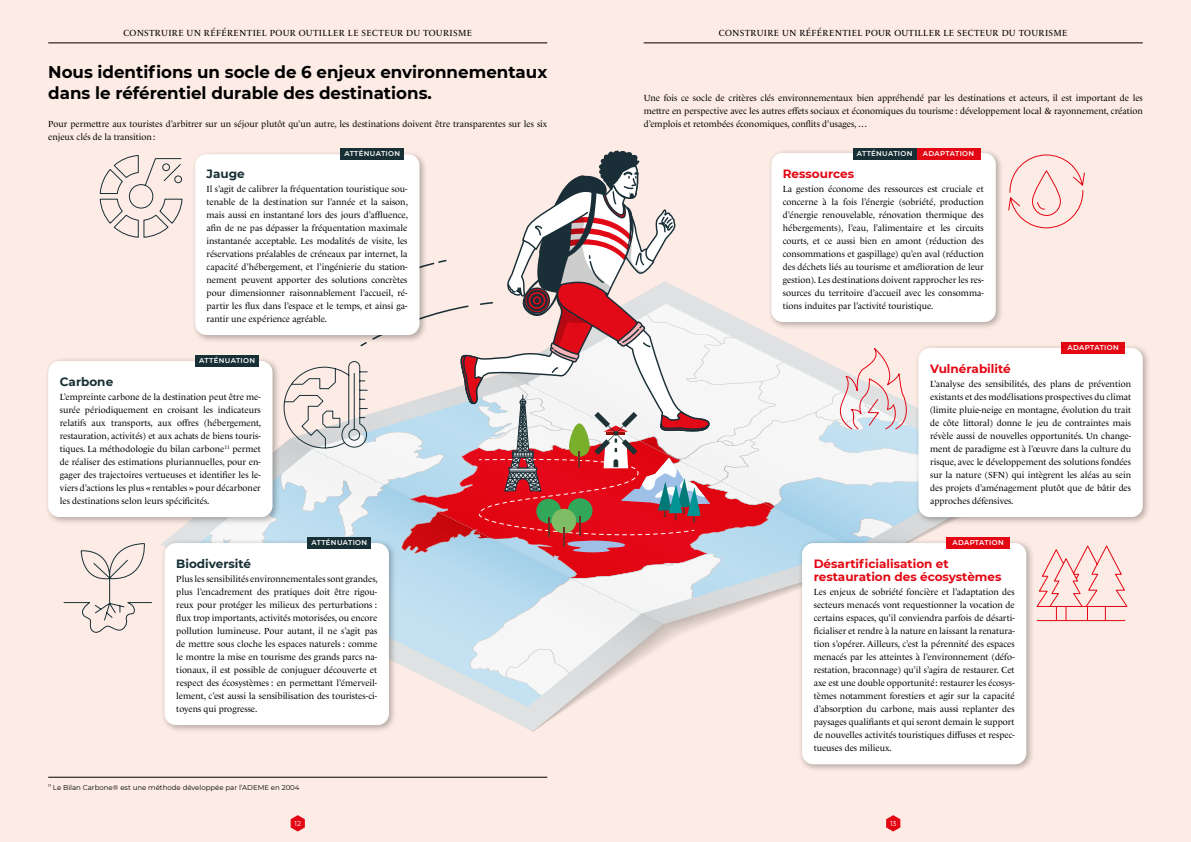
<style>
.page{position:relative;width:1191px;height:842px;background:#fdece5}
.page>*{position:absolute;margin:0;border:0;box-sizing:border-box;transform-origin:0 0}
.t1{font:700 17px/20.4px "Montserrat";color:#000}
.t2{font:700 12px/13px "Montserrat";color:#e30613}
.t3{font:700 12px "Montserrat";color:#182f36}
.t4{font:9px/13px "Le Monde Livre Std";color:#000;text-align:justify}
.t5{font:9px "Le Monde Livre Std";letter-spacing:.03em;color:#000}
.t6{font:600 7px "Montserrat";letter-spacing:.05em;color:#fff}
.t7{font:7px "Montserrat";color:#000}
.t8{font:7px "Montserrat";color:#fff}
</style>
<div class="page">
<svg style="left:168px;top:525px;width:414px;height:206px"></svg>
<div style="left:767px;top:149px;width:237px;height:181px;background:#000;opacity:.3"></div>
<div style="left:914px;top:344px;width:237px;height:181px;background:#000;opacity:.3"></div>
<div style="left:918px;top:348px;width:224px;height:169px;background:#fff;border-radius:11px"></div>
<div style="left:798px;top:539px;width:236px;height:233px;background:#000;opacity:.3"></div>
<div style="left:802px;top:543px;width:224px;height:221px;background:#fff;border-radius:11px"></div>
<div style="left:44px;top:357px;width:237px;height:168px;background:#000;opacity:.3"></div>
<div style="left:48px;top:361px;width:224px;height:156px;background:#fff;border-radius:11px"></div>
<div style="left:160px;top:539px;width:237px;height:194px;background:#000;opacity:.3"></div>
<div style="left:165px;top:543px;width:224px;height:182px;background:#fff;border-radius:11px"></div>
<hr style="left:643px;top:43px;width:499px;height:1px;background:#000">
<hr style="left:48px;top:43px;width:499px;height:1px;background:#000">
<hr style="left:48px;top:777px;width:499px;height:1px;background:#000">
<svg style="left:886px;top:815px;width:14px;height:16px"></svg>
<svg style="left:291px;top:815px;width:14px;height:16px"></svg>
<div style="left:340px;top:148px;width:64px;height:11px;background:#182f36"></div>
<div style="left:852px;top:148px;width:64px;height:11px;background:#182f36"></div>
<div style="left:916px;top:148px;width:64px;height:11px;background:#e30613"></div>
<div style="left:946px;top:537px;width:64px;height:12px;background:#e30613"></div>
<div style="left:195px;top:355px;width:64px;height:12px;background:#182f36"></div>
<div style="left:1061px;top:342px;width:64px;height:12px;background:#e30613"></div>
<svg style="left:99px;top:155px;width:84px;height:83px"></svg>
<svg style="left:63px;top:543px;width:89px;height:90px"></svg>
<svg style="left:1008px;top:154px;width:77px;height:75px"></svg>
<svg style="left:198px;top:150px;width:797px;height:548px"></svg>
<svg style="left:1036px;top:545px;width:92px;height:77px"></svg>
<p class="t5" style="left:123px;top:28px;width:350px">CONSTRUIRE UN RÉFÉRENTIEL POUR OUTILLER LE SECTEUR DU TOURISME</p>
<p class="t5" style="left:719px;top:28px;width:350px">CONSTRUIRE UN RÉFÉRENTIEL POUR OUTILLER LE SECTEUR DU TOURISME</p>
<h1 class="t1" style="left:48px;top:61px;width:500px">Nous identifions un socle de 6 enjeux environnementaux dans le référentiel durable des destinations.</h1>
<p class="t4" style="left:48px;top:117px;width:500px">Pour permettre aux touristes d’arbitrer sur un séjour plutôt qu’un autre, les destinations doivent être transparentes sur les six enjeux clés de la transition :</p>
<h2 class="t3" style="left:206px;top:165px;width:40px">Jauge</h2>
<p class="t4" style="left:206px;top:182px;width:203px">Il s’agit de calibrer la fréquentation touristique sou&shy;tenable de la destination sur l’année et la saison, mais aussi en instantané lors des jours d’affluence, afin de ne pas dépasser la fréquentation maximale instantanée acceptable. Les modalités de visite, les réservations préalables de créneaux par internet, la capacité d’hébergement, et l’ingénierie du station&shy;nement peuvent apporter des solutions concrètes pour dimensionner raisonnablement l’accueil, ré&shy;partir les flux dans l’espace et le temps, et ainsi ga&shy;rantir une expérience agréable.</p>
<p class="t4" style="left:643px;top:91px;width:500px">Une fois ce socle de critères clés environnementaux bien appréhendé par les destinations et acteurs, il est important de les mettre en perspective avec les autres effets sociaux et économiques du tourisme : développement local &amp; rayonnement, création d’emplois et retombées économiques, conflits d’usages, …</p>
<p class="t6" style="left:344px;top:148px;width:57px">ATTÉNUATION</p>
<p class="t6" style="left:856px;top:148px;width:57px">ATTÉNUATION</p>
<p class="t6" style="left:923px;top:148px;width:53px">ADAPTATION</p>
<h2 class="t2" style="left:783px;top:166px;width:73px">Ressources</h2>
<p class="t4" style="left:783px;top:182px;width:202px">La gestion économe des ressources est cruciale et concerne à la fois l’énergie (sobriété, production d’énergie renouvelable, rénovation thermique des hébergements), l’eau, l’alimentaire et les circuits courts, et ce aussi bien en amont (réduction des consommations et gaspillage) qu’en aval (réduction des déchets liés au tourisme et amélioration de leur gestion). Les destinations doivent rapprocher les res&shy;sources du territoire d’accueil avec les consomma&shy;tions induites par l’activité touristique.</p>
<p class="t6" style="left:199px;top:356px;width:57px">ATTÉNUATION</p>
<h2 class="t3" style="left:60px;top:373px;width:55px">Carbone</h2>
<p class="t4" style="left:60px;top:390px;width:203px">L’empreinte carbone de la destination peut être me&shy;surée périodiquement en croisant les indicateurs relatifs aux transports, aux offres (hébergement, restauration, activités) et aux achats de biens touris&shy;tiques. La méthodologie du bilan carbone<sup>11</sup> permet de réaliser des estimations pluriannuelles, pour en&shy;gager des trajectoires vertueuses et identifier les le&shy;viers d’actions les plus « rentables » pour décarboner les destinations selon leurs spécificités.</p>
<p class="t6" style="left:1067px;top:343px;width:53px">ADAPTATION</p>
<h2 class="t2" style="left:930px;top:361px;width:82px">Vulnérabilité</h2>
<p class="t4" style="left:930px;top:377px;width:202px">L’analyse des sensibilités, des plans de prévention existants et des modélisations prospectives du climat (limite pluie-neige en montagne, évolution du trait de côte littoral) donne le jeu de contraintes mais révèle aussi de nouvelles opportunités. Un change&shy;ment de paradigme est à l’œuvre dans la culture du risque, avec le développement des solutions fondées sur la nature (SFN) qui intègrent les aléas au sein des projets d’aménagement plutôt que de bâtir des approches défensives.</p>
<p class="t6" style="left:311px;top:538px;width:57px">ATTÉNUATION</p>
<p class="t6" style="left:952px;top:538px;width:53px">ADAPTATION</p>
<h2 class="t3" style="left:176px;top:555px;width:76px">Biodiversité</h2>
<p class="t4" style="left:176px;top:572px;width:203px">Plus les sensibilités environnementales sont grandes, plus l’encadrement des pratiques doit être rigou&shy;reux pour protéger les milieux des perturbations : flux trop importants, activités motorisées, ou encore pollution lumineuse. Pour autant, il ne s’agit pas de mettre sous cloche les espaces naturels : comme le montre la mise en tourisme des grands parcs na&shy;tionaux, il est possible de conjuguer découverte et respect des écosystèmes : en permettant l’émerveil&shy;lement, c’est aussi la sensibilisation des touristes-ci&shy;toyens qui progresse.</p>
<p class="t7" style="left:48px;top:782px;width:253px"><sup>11</sup> Le Bilan Carbone® est une méthode développée par l’ADEME en 2004</p>
<h2 class="t2" style="left:813px;top:556px;width:189px">Désartificialisation et restauration des écosystèmes</h2>
<p class="t4" style="left:813px;top:585px;width:202px">Les enjeux de sobriété foncière et l’adaptation des secteurs menacés vont requestionner la vocation de certains espaces, qu’il conviendra parfois de désarti&shy;ficialiser et rendre à la nature en laissant la renatura&shy;tion s’opérer. Ailleurs, c’est la pérennité des espaces menacés par les atteintes à l’environnement (défo&shy;restation, braconnage) qu’il s’agira de restaurer. Cet axe est une double opportunité : restaurer les écosys&shy;tèmes notamment forestiers et agir sur la capacité d’absorption du carbone, mais aussi replanter des paysages qualifiants et qui seront demain le support de nouvelles activités touristiques diffuses et respec&shy;tueuses des milieux.</p>
<p class="t8" style="left:294px;top:819px;width:8px">12</p>
<p class="t8" style="left:890px;top:819px;width:8px">13</p>
</div>
